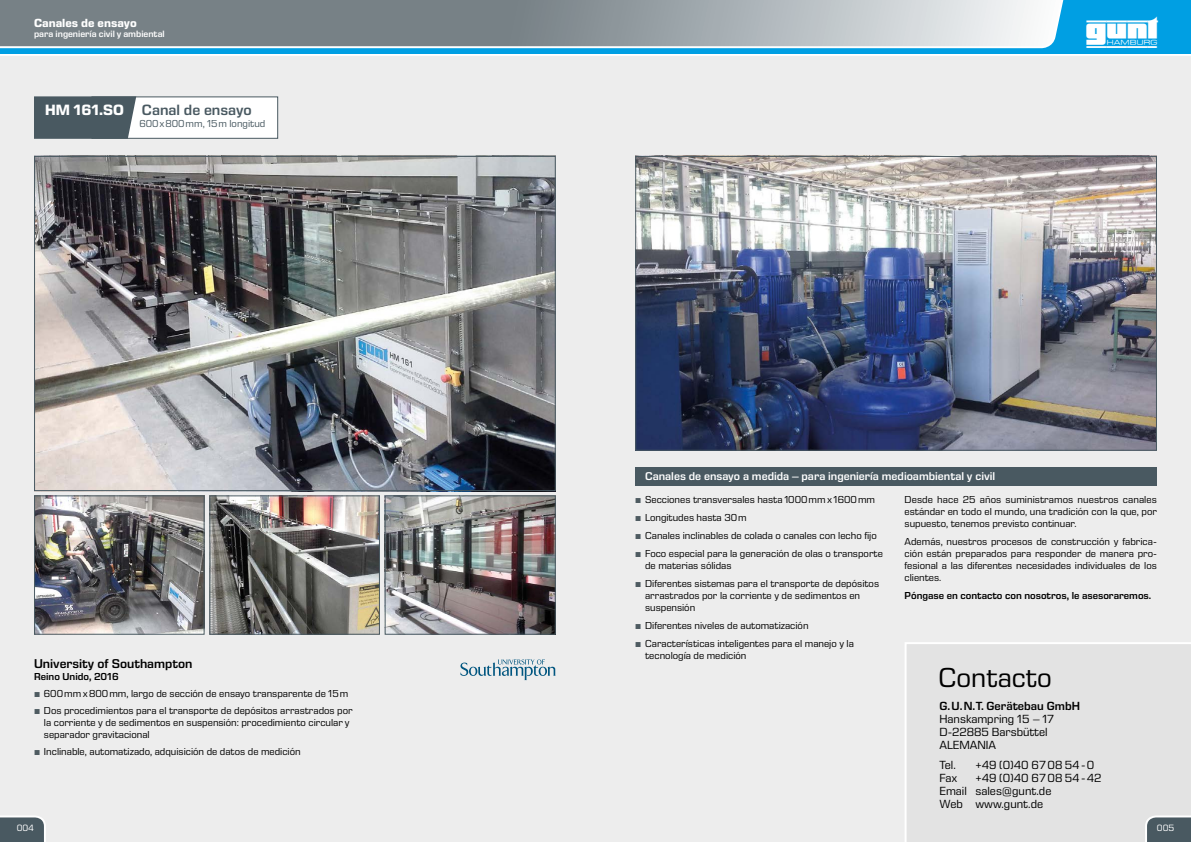
<style>
.page{position:relative;width:1191px;height:842px;background:#fff}
.page>*{position:absolute;margin:0;border:0;box-sizing:border-box;transform-origin:0 0}
.t1{font:700 43.8px "gunt 2 E Symbol";color:#fff}
.t2{font:28px "Eurostile Next LT Pro";color:#000}
.t3{font:600 15.2px "Eurostile Next LT Pro";color:#495961}
.t4{font:700 15.2px "Eurostile Next LT Pro";color:#fff}
.t5{font:600 13px "Eurostile Next LT Pro";color:#000}
.t6{font:12px/13px "Eurostile Next LT Pro";color:#000}
.t7{font:600 12px "Eurostile Next LT Pro";color:#000}
.t8{font:700 12px "Eurostile Next LT Pro";color:#fff}
.t9{font:600 11.5px "Eurostile Next LT Pro";color:#fff}
.t10{font:10.3px/12px "Eurostile Next LT Pro";color:#000}
.t11{font:600 10.3px "Eurostile Next LT Pro";color:#000}
.t12{font:10.3px "Eurostile Next LT Pro";color:#495961}
.t13{font:600 9.3px "Eurostile Next LT Pro";color:#fff}
.t14{font:9.3px "Eurostile Next LT Pro";letter-spacing:-.005em;color:#fff}
.s1{color:#4e5b61}
</style>
<div class="page">
<div style="left:0;top:56px;width:1191px;height:786px;background:#ededed"></div>
<div style="left:0;top:0;width:1191px;height:54px;background:#009fe3"></div>
<svg style="left:0;top:0;width:1064px;height:49px;background:#98a3a9"></svg>
<div style="left:91px;top:96px;width:187px;height:43px;background:#fff;border:1px solid #495961"></div>
<svg style="left:34px;top:95px;width:104px;height:45px;background:#5b6970"></svg>
<img style="left:36px;top:158px;width:518px;height:331px">
<img style="left:36px;top:497px;width:167px;height:136px">
<div style="left:34px;top:495px;width:171px;height:140px;border:1px solid #495961"></div>
<img style="left:386px;top:497px;width:168px;height:136px">
<div style="left:384px;top:495px;width:172px;height:140px;border:1px solid #495961"></div>
<img style="left:211px;top:497px;width:167px;height:136px">
<div style="left:209px;top:495px;width:171px;height:140px;border:1px solid #495961"></div>
<svg style="left:460px;top:659px;width:96px;height:21px;background:#b9ccd5"></svg>
<div style="left:635px;top:468px;width:522px;height:18px;background:#495961"></div>
<img style="left:637px;top:158px;width:518px;height:291px">
<div style="left:635px;top:156px;width:522px;height:295px;border:1px solid #495961"></div>
<div style="left:904px;top:642px;width:287px;height:200px;background:#e3e3e3"></div>
<svg style="left:1144px;top:814px;width:47px;height:28px"></svg>
<svg style="left:0;top:814px;width:47px;height:28px"></svg>
<p class="t8" style="left:34px;top:16px;width:104px">Canales de ensayo</p>
<p class="t13" style="left:34px;top:29px;width:132px">para ingeniería civil y ambiental</p>
<h3 class="t4" style="left:45px;top:101px;width:80px">HM 161.SO</h3>
<h3 class="t3" style="left:142px;top:101px;width:111px">Canal de ensayo</h3>
<p class="t12" style="left:139px;top:118px;width:127px">600x800mm, 15m longitud</p>
<p class="t5" style="left:34px;top:657px;width:160px">University of Southampton</p>
<p class="t11" style="left:34px;top:671px;width:86px">Reino Unido, 2016</p>
<p class="t10" style="left:34px;top:688px;width:316px"><span class="s1">•</span> 600mm x 800mm, largo de sección de ensayo transparente de 15m</p>
<p class="t10" style="left:44px;top:705px;width:310px;text-indent:-10px"><span class="s1">•</span> Dos procedimientos para el transporte de depósitos arrastrados por la corriente y de sedimentos en suspensión: procedimiento circular y separador gravitacional</p>
<p class="t10" style="left:34px;top:746px;width:268px"><span class="s1">•</span> Inclinable, automatizado, adquisición de datos de medición</p>
<h1 class="t1" style="left:1106px;top:11px;width:56px">◆■▼</h1>
<p class="t9" style="left:645px;top:469px;width:352px">Canales de ensayo a medida – para ingeniería medioambiental y civil</p>
<p class="t10" style="left:635px;top:493px;width:241px"><span class="s1">•</span> Secciones transversales hasta 1000mm x 1600mm</p>
<p class="t10" style="left:635px;top:511px;width:113px"><span class="s1">•</span> Longitudes hasta 30m</p>
<p class="t10" style="left:635px;top:529px;width:243px"><span class="s1">•</span> Canales inclinables de colada o canales con lecho fijo</p>
<p class="t10" style="left:645px;top:547px;width:239px;text-indent:-10px"><span class="s1">•</span> Foco especial para la generación de olas o transporte de materias sólidas</p>
<p class="t10" style="left:645px;top:577px;width:235px;text-indent:-10px"><span class="s1">•</span> Diferentes sistemas para el transporte de depósitos arrastrados por la corriente y de sedimentos en suspensión</p>
<p class="t10" style="left:635px;top:619px;width:175px"><span class="s1">•</span> Diferentes niveles de automatización</p>
<p class="t10" style="left:645px;top:637px;width:210px;text-indent:-10px"><span class="s1">•</span> Características inteligentes para el manejo y la tecnología de medición</p>
<p class="t10" style="left:904px;top:493px;width:254px;text-align:justify">Desde hace 25 años suministramos nuestros canales estándar en todo el mundo, una tradición con la que, por supuesto, tenemos previsto continuar.</p>
<p class="t10" style="left:904px;top:535px;width:254px;text-align:justify">Además, nuestros procesos de construcción y fabrica&shy;ción están preparados para responder de manera pro&shy;fesional a las diferentes necesidades individuales de los clientes.</p>
<p class="t11" style="left:904px;top:590px;width:248px">Póngase en contacto con nosotros, le asesoraremos.</p>
<h2 class="t2" style="left:938px;top:662px;width:115px">Contacto</h2>
<p class="t7" style="left:939px;top:699px;width:142px">G.U.N.T. Gerätebau GmbH</p>
<p class="t6" style="left:939px;top:712px;width:116px">Hanskampring 15 – 17<br>D-22885 Barsbüttel<br>ALEMANIA</p>
<p class="t6" style="left:939px;top:758px;width:18px">Tel.</p>
<p class="t6" style="left:975px;top:758px;width:120px">+49 (0)40 67 08 54-0</p>
<p class="t6" style="left:939px;top:771px;width:19px">Fax</p>
<p class="t6" style="left:939px;top:771px;width:163px;text-indent:36px">+49 (0)40 67 08 54-42<br>Email sales@gunt.de<br>Web www.gunt.de</p>
<p class="t14" style="left:17px;top:823px;width:19px">004</p>
<p class="t14" style="left:1157px;top:823px;width:19px">005</p>
</div>
